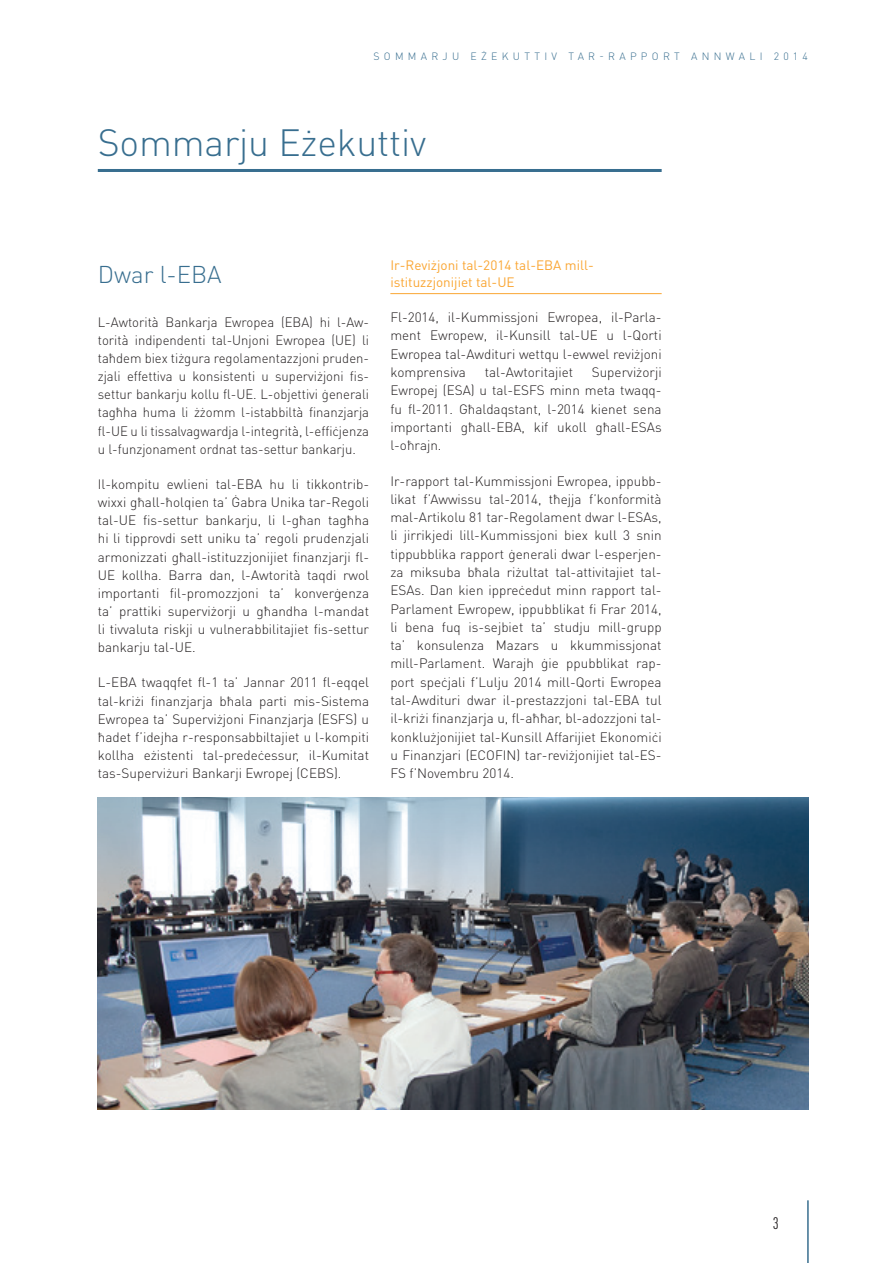
<style>
.page{position:relative;width:893px;height:1263px;background:#fff}
.page>*{position:absolute;margin:0;border:0;box-sizing:border-box;transform-origin:0 0}
.title1{font:300 37.5px "DIN Pro";letter-spacing:-.005em;color:#386e8f}
.title2{font:300 24px "DIN Pro";color:#386e8f}
.t1{font:condensed 16.5px "DIN Pro";color:#231f20}
.body{font:300 13.5px/18.3px "DIN Pro";color:#231f20;text-align:justify}
.title4{font:13.5px/16.5px "DIN Pro";color:#faa633}
.t2{font:300 10.5px "DIN Pro";letter-spacing:.41em;color:#386e8f}
</style>
<div class="page">
<hr style="left:807px;top:1200px;width:2px;height:63px;background:#386e8f">
<hr style="left:98px;top:169px;width:564px;height:3px;background:#386e8f">
<hr style="left:390px;top:293px;width:272px;height:1px;background:#faa633">
<img style="left:98px;top:797px;width:711px;height:313px">
<img style="left:98px;top:797px;width:709px;height:134px">
<p class="t2" style="left:373px;top:49px;width:436px">SOMMARJU EŻEKUTTIV TAR-RAPPORT ANNWALI 2014</p>
<p class="title1" style="left:98px;top:117px;width:330px">Sommarju Eżekuttiv</p>
<p class="title2" style="left:98px;top:258px;width:125px">Dwar l-EBA</p>
<p class="body" style="left:98px;top:312px;width:273px">L-Awtorità Bankarja Ewropea (EBA) hi l-Aw&shy;torità indipendenti tal-Unjoni Ewropea (UE) li taħdem biex tiżgura regolamentazzjoni pruden&shy;zjali effettiva u konsistenti u superviżjoni fis&shy;settur bankarju kollu fl-UE. L-objettivi ġenerali tagħha huma li żżomm l-istabbiltà finanzjarja fl-UE u li tissalvagwardja l-integrità, l-effiċjenza u l-funzjonament ordnat tas-settur bankarju.</p>
<p class="body" style="left:98px;top:474px;width:273px">Il-kompitu ewlieni tal-EBA hu li tikkontrib&shy;wixxi għall-ħolqien ta’ Ġabra Unika tar-Regoli tal-UE fis-settur bankarju, li l-għan tagħha hi li tipprovdi sett uniku ta’ regoli prudenzjali armonizzati għall-istituzzjonijiet finanzjarji fl-UE kollha. Barra dan, l-Awtorità taqdi rwol importanti fil-promozzjoni ta’ konverġenza ta’ prattiki superviżorji u għandha l-mandat li tivvaluta riskji u vulnerabbilitajiet fis-settur bankarju tal-UE.</p>
<p class="body" style="left:98px;top:673px;width:273px">L-EBA twaqqfet fl-1 ta’ Jannar 2011 fl-eqqel tal-kriżi finanzjarja bħala parti mis-Sistema Ewropea ta’ Superviżjoni Finanzjarja (ESFS) u ħadet f’idejha r-responsabbiltajiet u l-kompiti kollha eżistenti tal-predeċessur, il-Kumitat tas-Superviżuri Bankarji Ewropej (CEBS).</p>
<p class="title4" style="left:390px;top:257px;width:205px">Ir-Reviżjoni tal-2014 tal-EBA mill&shy;istituzzjonijiet tal-UE</p>
<p class="body" style="left:390px;top:308px;width:273px">Fl-2014, il-Kummissjoni Ewropea, il-Parla&shy;ment Ewropew, il-Kunsill tal-UE u l-Qorti Ewropea tal-Awdituri wettqu l-ewwel reviżjoni komprensiva</p>
<p class="body" style="left:390px;top:362px;width:273px;text-indent:201px">Superviżorji Ewropej (ESA) u tal-ESFS minn meta twaqq&shy;fu fl-2011. Għaldaqstant, l-2014 kienet sena importanti għall-EBA, kif ukoll għall-ESAs l-oħrajn.</p>
<p class="body" style="left:390px;top:471px;width:273px">Ir-rapport tal-Kummissjoni Ewropea, ippubb&shy;likat f’Awwissu tal-2014, tħejja f’konformità mal-Artikolu 81 tar-Regolament dwar l-ESAs, li jirrikjedi lill-Kummissjoni biex kull 3 snin tippubblika rapport ġenerali dwar l-esperjen&shy;za miksuba bħala riżultat tal-attivitajiet tal-ESAs. Dan kien ippreċedut minn rapport tal-Parlament Ewropew, ippubblikat fi Frar 2014, li bena fuq is-sejbiet ta’ studju mill-grupp ta’ konsulenza Mazars u kkummissjonat mill-Parlament. Warajh ġie ppubblikat rap&shy;port speċjali f’Lulju 2014 mill-Qorti Ewropea tal-Awdituri dwar il-prestazzjoni tal-EBA tul il-kriżi finanzjarja u, fl-aħħar, bl-adozzjoni tal&shy;konklużjonijiet tal-Kunsill Affarijiet Ekonomiċi u Finanzjari (ECOFIN) tar-reviżjonijiet tal-ES-FS f’Novembru 2014.</p>
<p class="body" style="left:485px;top:362px;width:90px">tal-Awtoritajiet</p>
<p class="t1" style="left:773px;top:1213px;width:7px">3</p>
</div>
